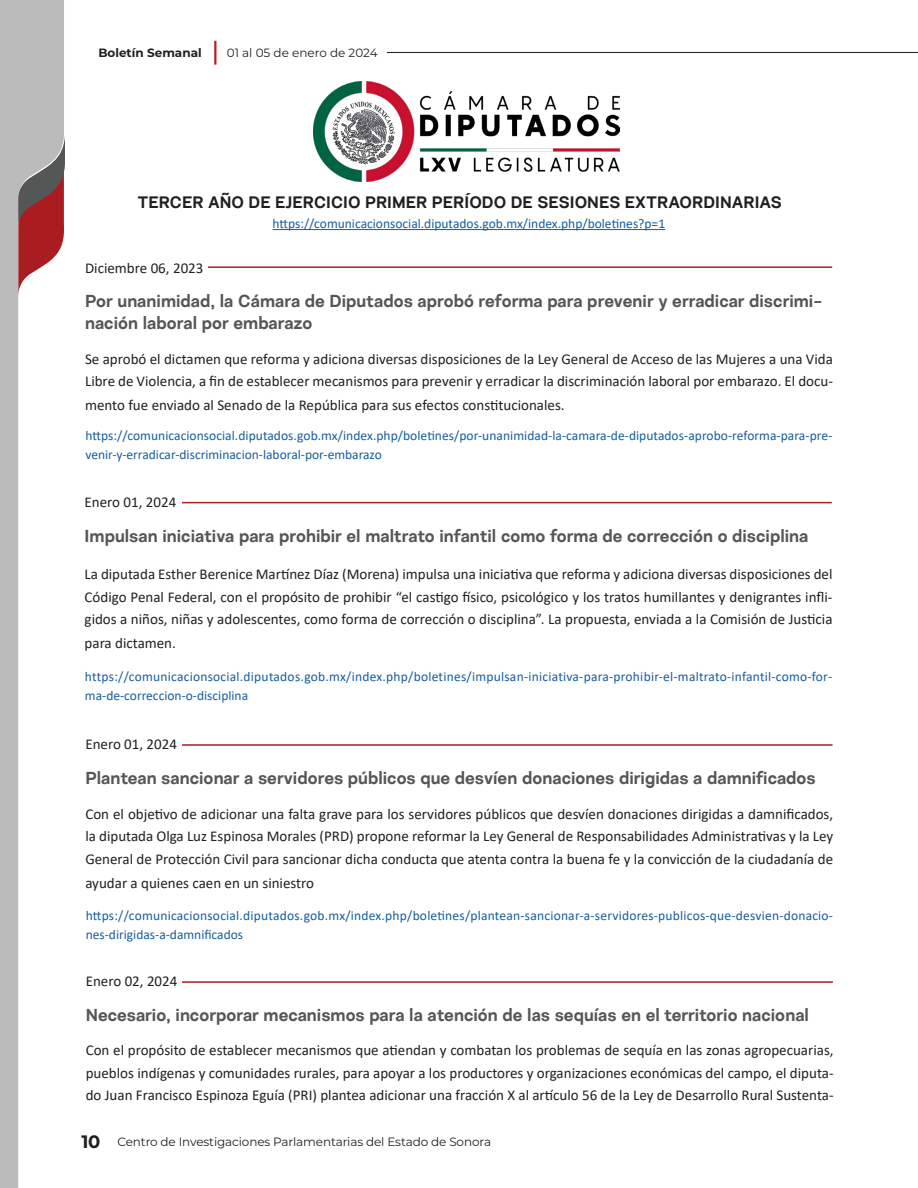
<style>
.page{position:relative;width:918px;height:1188px;background:#fff}
.page>*{position:absolute;margin:0;border:0;box-sizing:border-box;transform-origin:0 0}
.t1{font:700 17.25px/22.5px "Nurom";color:#555656}
.t2{font:700 16.5px "Nurom";color:#231f20}
.t3{font:15px/22.5px "Calibri";color:#231f20;text-align:justify}
.t4{font:13.5px/19.5px "Calibri";letter-spacing:.005em;color:#175d9e}
.t5{font:12px "Montserrat";letter-spacing:-.01em;color:#231f20}
.t6{font:700 12px "Montserrat";color:#231f20}
.s1{font-weight:700;font-size:18px}
</style>
<div class="page">
<hr style="left:214px;top:41px;width:2px;height:24px;background:#ba1f24">
<svg style="left:64px;top:136px;width:1px;height:35px"></svg>
<svg style="left:0;top:0;width:64px;height:1188px"></svg>
<hr style="left:387px;top:52px;width:531px;height:1px;background:#2c2a2b">
<hr style="left:182px;top:502px;width:650px;height:1px;background:#a91d21">
<hr style="left:182px;top:744px;width:651px;height:2px;background:#a91d21">
<hr style="left:182px;top:981px;width:651px;height:2px;background:#a91d21">
<img style="left:313px;top:82px;width:307px;height:100px">
<hr style="left:273px;top:229px;width:392px;height:1px;background:#175d9e">
<hr style="left:208px;top:266px;width:624px;height:2px;background:#a91d21">
<p class="t6" style="left:98px;top:44px;width:105px">Boletín Semanal</p>
<p class="t5" style="left:227px;top:45px;width:152px">01 al 05 de enero de 2024</p>
<p class="t2" style="left:137px;top:191px;width:646px">TERCER AÑO DE EJERCICIO PRIMER PERÍODO DE SESIONES EXTRAORDINARIAS</p>
<p class="t4" style="left:273px;top:213px;width:394px">https://comunicacionsocial.diputados.gob.mx/index.php/boletines?p=1</p>
<p class="t3" style="left:85px;top:256px;width:120px">Diciembre 06, 2023</p>
<p class="t1" style="left:85px;top:290px;width:739px">Por unanimidad, la Cámara de Diputados aprobó reforma para prevenir y erradicar discrimi&shy;nación laboral por embarazo</p>
<p class="t3" style="left:85px;top:347px;width:749px">Se aprobó el dictamen que reforma y adiciona diversas disposiciones de la Ley General de Acceso de las Mujeres a una Vida<br>Libre de Violencia, a fin de establecer mecanismos para prevenir y erradicar la discriminación laboral por embarazo. El docu-</p>
<p class="t3" style="left:85px;top:394px;width:481px">mento fue enviado al Senado de la República para sus efectos constitucionales.</p>
<p class="t4" style="left:85px;top:425px;width:749px">https://comunicacionsocial.diputados.gob.mx/index.php/boletines/por-unanimidad-la-camara-de-diputados-aprobo-reforma-para-pre&shy;venir-y-erradicar-discriminacion-laboral-por-embarazo</p>
<p class="t3" style="left:85px;top:490px;width:93px">Enero 01, 2024</p>
<p class="t1" style="left:85px;top:525px;width:725px">Impulsan iniciativa para prohibir el maltrato infantil como forma de corrección o disciplina</p>
<p class="t3" style="left:85px;top:563px;width:749px">La diputada Esther Berenice Martínez Díaz (Morena) impulsa una iniciativa que reforma y adiciona diversas disposiciones del Código Penal Federal, con el propósito de prohibir “el castigo físico, psicológico y los tratos humillantes y denigrantes infli&shy;gidos a niños, niñas y adolescentes, como forma de corrección o disciplina”. La propuesta, enviada a la Comisión de Justicia</p>
<p class="t3" style="left:85px;top:632px;width:93px">para dictamen.</p>
<p class="t4" style="left:85px;top:666px;width:749px">https://comunicacionsocial.diputados.gob.mx/index.php/boletines/impulsan-iniciativa-para-prohibir-el-maltrato-infantil-como-for&shy;ma-de-correccion-o-disciplina</p>
<p class="t3" style="left:85px;top:733px;width:93px">Enero 01, 2024</p>
<p class="t1" style="left:85px;top:767px;width:732px">Plantean sancionar a servidores públicos que desvíen donaciones dirigidas a damnificados</p>
<p class="t3" style="left:85px;top:802px;width:749px">Con el objetivo de adicionar una falta grave para los servidores públicos que desvíen donaciones dirigidas a damnificados, la diputada Olga Luz Espinosa Morales (PRD) propone reformar la Ley General de Responsabilidades Administrativas y la Ley General de Protección Civil para sancionar dicha conducta que atenta contra la buena fe y la convicción de la ciudadanía de</p>
<p class="t3" style="left:85px;top:871px;width:230px">ayudar a quienes caen en un siniestro</p>
<p class="t4" style="left:86px;top:905px;width:749px">https://comunicacionsocial.diputados.gob.mx/index.php/boletines/plantean-sancionar-a-servidores-publicos-que-desvien-donacio&shy;nes-dirigidas-a-damnificados</p>
<p class="t3" style="left:86px;top:970px;width:93px">Enero 02, 2024</p>
<p class="t1" style="left:86px;top:1004px;width:725px">Necesario, incorporar mecanismos para la atención de las sequías en el territorio nacional</p>
<p class="t3" style="left:86px;top:1038px;width:749px">Con el propósito de establecer mecanismos que atiendan y combatan los problemas de sequía en las zonas agropecuarias, pueblos indígenas y comunidades rurales, para apoyar a los productores y organizaciones económicas del campo, el diputa&shy;do Juan Francisco Espinoza Eguía (PRI) plantea adicionar una fracción X al artículo 56 de la Ley de Desarrollo Rural Sustenta-</p>
<p class="t5" style="left:81px;top:1133px;width:411px"><span class="s1">10</span> Centro de Investigaciones Parlamentarias del Estado de Sonora</p>
</div>
